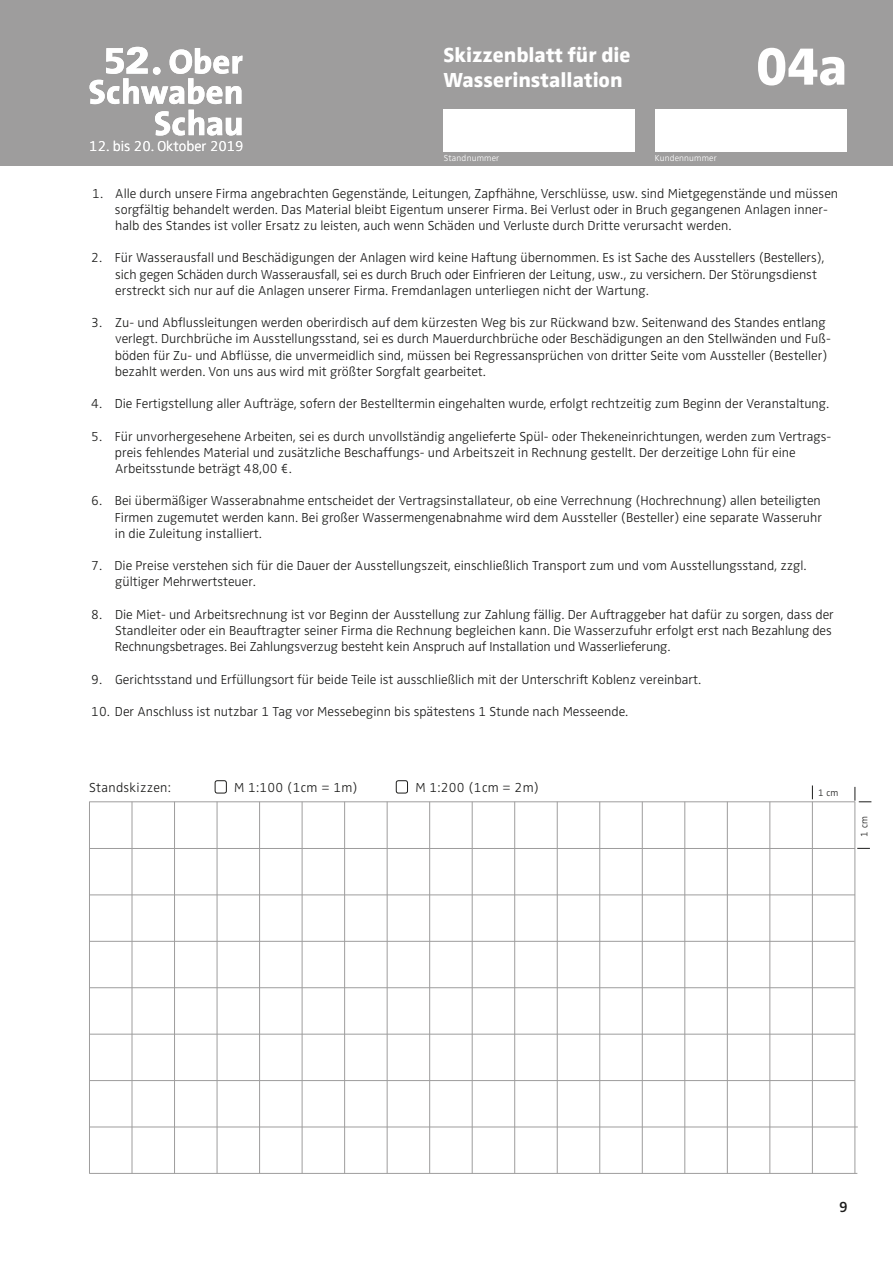
<style>
.page{position:relative;width:893px;height:1263px;background:#fff}
.page>*{position:absolute;margin:0;border:0;box-sizing:border-box;transform-origin:0 0}
.t1{font:800 54px "Zwo";color:#fff}
.t2{font:800 21px/25.2px "Zwo";color:#fff}
.t3{font:600 15px "Zwo";color:#1c1c1b}
.t4{font:300 14.7px "Zwo";color:#fff}
.t5{font:300 13.5px/16.2px "Zwo";color:#1c1c1b}
.t6{font:300 13.5px "Zwo";letter-spacing:.02em;color:#1c1c1b}
.t7{font:300 9.75px "Zwo";color:#1c1c1b}
.t8{font:300 9px "Zwo";letter-spacing:.02em;color:#fff}
</style>
<div class="page">
<div style="left:0;top:0;width:893px;height:166px;background:#9e9d9d"></div>
<div style="left:444px;top:109px;width:191px;height:43px;background:#fff"></div>
<div style="left:655px;top:109px;width:191px;height:43px;background:#fff"></div>
<div style="left:215px;top:780px;width:12px;height:13px;border:1px solid #1c1c1b;border-radius:2px"></div>
<div style="left:396px;top:780px;width:12px;height:13px;border:1px solid #1c1c1b;border-radius:2px"></div>
<hr style="left:89px;top:801px;width:766px;height:1px;background:#9e9d9d">
<hr style="left:89px;top:848px;width:766px;height:1px;background:#9e9d9d">
<hr style="left:89px;top:895px;width:766px;height:1px;background:#9e9d9d">
<hr style="left:89px;top:941px;width:765px;height:1px;background:#9e9d9d">
<hr style="left:89px;top:987px;width:765px;height:1px;background:#9e9d9d">
<hr style="left:89px;top:1034px;width:766px;height:1px;background:#9e9d9d">
<hr style="left:89px;top:1080px;width:766px;height:1px;background:#9e9d9d">
<hr style="left:89px;top:1127px;width:769px;height:1px;background:#9e9d9d">
<hr style="left:89px;top:1173px;width:768px;height:1px;background:#9e9d9d">
<hr style="left:89px;top:802px;width:1px;height:372px;background:#9e9d9d">
<hr style="left:132px;top:802px;width:1px;height:371px;background:#9e9d9d">
<hr style="left:174px;top:802px;width:1px;height:371px;background:#9e9d9d">
<hr style="left:217px;top:802px;width:1px;height:371px;background:#9e9d9d">
<hr style="left:259px;top:802px;width:1px;height:371px;background:#9e9d9d">
<hr style="left:302px;top:802px;width:1px;height:371px;background:#9e9d9d">
<hr style="left:344px;top:802px;width:1px;height:371px;background:#9e9d9d">
<hr style="left:387px;top:802px;width:1px;height:371px;background:#9e9d9d">
<hr style="left:429px;top:802px;width:1px;height:371px;background:#9e9d9d">
<hr style="left:472px;top:802px;width:1px;height:371px;background:#9e9d9d">
<hr style="left:514px;top:802px;width:1px;height:371px;background:#9e9d9d">
<hr style="left:557px;top:802px;width:1px;height:371px;background:#9e9d9d">
<hr style="left:599px;top:802px;width:1px;height:371px;background:#9e9d9d">
<hr style="left:642px;top:802px;width:1px;height:371px;background:#9e9d9d">
<hr style="left:684px;top:802px;width:1px;height:371px;background:#9e9d9d">
<hr style="left:727px;top:802px;width:1px;height:371px;background:#9e9d9d">
<hr style="left:770px;top:802px;width:1px;height:371px;background:#9e9d9d">
<hr style="left:812px;top:802px;width:1px;height:371px;background:#9e9d9d">
<hr style="left:855px;top:802px;width:1px;height:372px;background:#9e9d9d">
<svg style="left:812px;top:785px;width:1px;height:14px"></svg>
<svg style="left:857px;top:848px;width:13px;height:1px"></svg>
<svg style="left:855px;top:787px;width:16px;height:15px"></svg>
<svg style="left:155px;top:110px;width:86px;height:26px"></svg>
<svg style="left:90px;top:47px;width:152px;height:57px"></svg>
<p class="t4" style="left:89px;top:138px;width:156px">12. bis 20. Oktober 2019</p>
<h2 class="t2" style="left:443px;top:42px;width:188px">Skizzenblatt für die<br>Wasserinstallation</h2>
<h1 class="t1" style="left:756px;top:35px;width:93px">04a</h1>
<p class="t8" style="left:444px;top:153px;width:57px">Standnummer</p>
<p class="t8" style="left:655px;top:152px;width:64px">Kundennummer</p>
<p class="t5" style="left:115px;top:185px;width:725px;text-indent:-23px">1. Alle durch unsere Firma angebrachten Gegenstände, Leitungen, Zapfhähne, Verschlüsse, usw. sind Mietgegenstände und müssen sorgfältig behandelt werden. Das Material bleibt Eigentum unserer Firma. Bei Verlust oder in Bruch gegangenen Anlagen inner&shy;halb des Standes ist voller Ersatz zu leisten, auch wenn Schäden und Verluste durch Dritte verursacht werden.</p>
<p class="t5" style="left:115px;top:250px;width:711px;text-indent:-24px">2. Für Wasserausfall und Beschädigungen der Anlagen wird keine Haftung übernommen. Es ist Sache des Ausstellers (Bestellers), sich gegen Schäden durch Wasserausfall, sei es durch Bruch oder Einfrieren der Leitung, usw., zu versichern. Der Störungsdienst erstreckt sich nur auf die Anlagen unserer Firma. Fremdanlagen unterliegen nicht der Wartung.</p>
<p class="t5" style="left:115px;top:314px;width:718px;text-indent:-23px">3. Zu- und Abflussleitungen werden oberirdisch auf dem kürzesten Weg bis zur Rückwand bzw. Seitenwand des Standes entlang verlegt. Durchbrüche im Ausstellungsstand, sei es durch Mauerdurchbrüche oder Beschädigungen an den Stellwänden und Fuß&shy;böden für Zu- und Abflüsse, die unvermeidlich sind, müssen bei Regressansprüchen von dritter Seite vom Aussteller (Besteller) bezahlt werden. Von uns aus wird mit größter Sorgfalt gearbeitet.</p>
<p class="t5" style="left:91px;top:395px;width:739px">4. Die Fertigstellung aller Aufträge, sofern der Bestelltermin eingehalten wurde, erfolgt rechtzeitig zum Beginn der Veranstaltung.</p>
<p class="t5" style="left:115px;top:428px;width:718px;text-indent:-24px">5. Für unvorhergesehene Arbeiten, sei es durch unvollständig angelieferte Spül- oder Thekeneinrichtungen, werden zum Vertrags&shy;preis fehlendes Material und zusätzliche Beschaffungs- und Arbeitszeit in Rechnung gestellt. Der derzeitige Lohn für eine<br>Arbeitsstunde beträgt 48,00 €.</p>
<p class="t5" style="left:115px;top:493px;width:709px;text-align:justify;text-indent:-23px">6. Bei übermäßiger Wasserabnahme entscheidet der Vertragsinstallateur, ob eine Verrechnung (Hochrechnung) allen beteiligten Firmen zugemutet werden kann. Bei großer Wassermengenabnahme wird dem Aussteller (Besteller) eine separate Wasseruhr in die Zuleitung installiert.</p>
<p class="t5" style="left:115px;top:557px;width:693px;text-indent:-24px">7. Die Preise verstehen sich für die Dauer der Ausstellungszeit, einschließlich Transport zum und vom Ausstellungsstand, zzgl. gültiger Mehrwertsteuer.</p>
<p class="t5" style="left:115px;top:606px;width:720px;text-indent:-24px">8. Die Miet- und Arbeitsrechnung ist vor Beginn der Ausstellung zur Zahlung fällig. Der Auftraggeber hat dafür zu sorgen, dass der<br>Standleiter oder ein Beauftragter seiner Firma die Rechnung begleichen kann. Die Wasserzufuhr erfolgt erst nach Bezahlung des<br>Rechnungsbetrages. Bei Zahlungsverzug besteht kein Anspruch auf Installation und Wasserlieferung.</p>
<p class="t5" style="left:91px;top:671px;width:611px">9. Gerichtsstand und Erfüllungsort für beide Teile ist ausschließlich mit der Unterschrift Koblenz vereinbart.</p>
<p class="t5" style="left:91px;top:703px;width:538px">10. Der Anschluss ist nutzbar 1 Tag vor Messebeginn bis spätestens 1 Stunde nach Messeende.</p>
<p class="t6" style="left:89px;top:780px;width:83px">Standskizzen:</p>
<p class="t5" style="left:234px;top:779px;width:125px">M 1:100 (1cm = 1m)</p>
<p class="t5" style="left:415px;top:779px;width:125px">M 1:200 (1cm = 2m)</p>
<p class="t7" style="left:818px;top:787px;width:22px">1 cm</p>
<p class="t7" style="left:859px;top:837px;width:22px;rotate:-90deg">1 cm</p>
<p class="t3" style="left:839px;top:1198px;width:10px">9</p>
</div>
